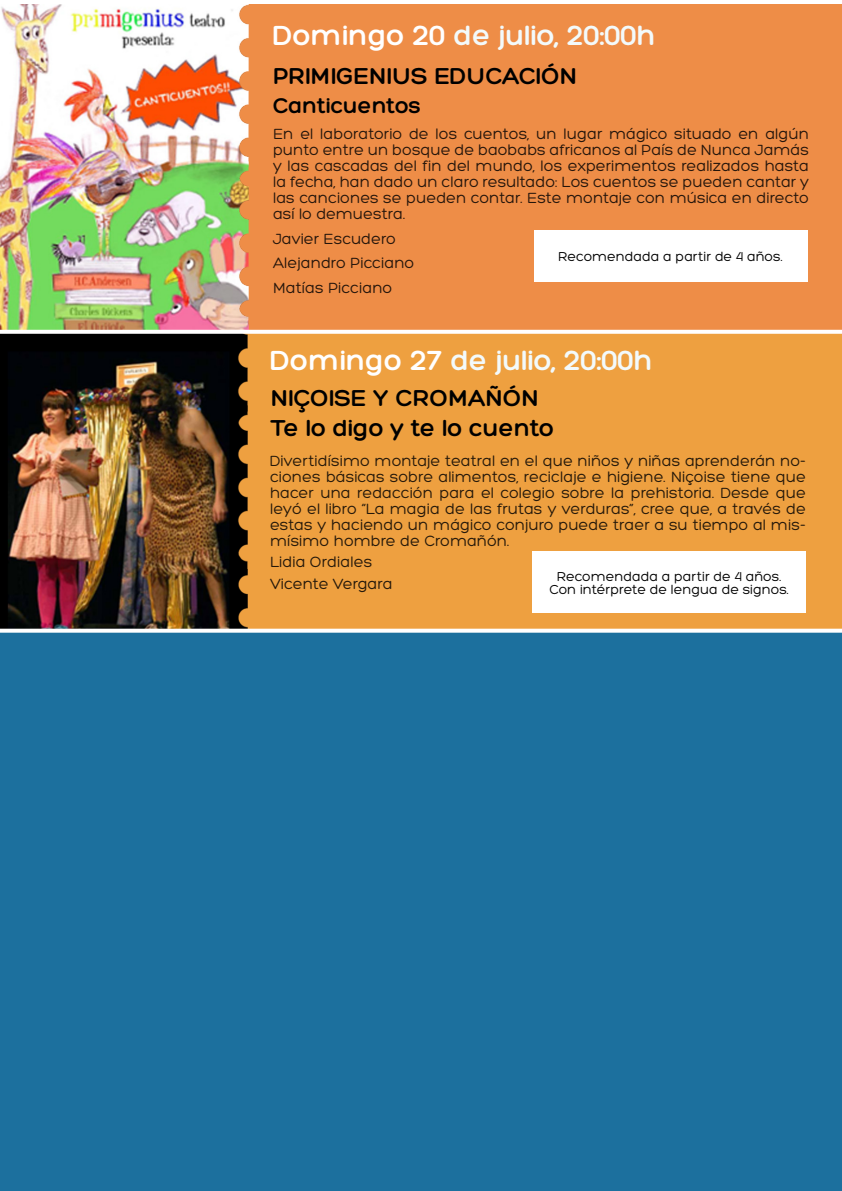
<style>
.page{position:relative;width:842px;height:1191px;background:#fff}
.page>*{position:absolute;margin:0;border:0;box-sizing:border-box;transform-origin:0 0}
.t1{font:700 30px "Hero";color:#f3fafb}
.t2{font:700 25px "Hero";color:#000}
.t3{font:700 23px "Hero";color:#000}
.t4{font:16px/16px "Hero";color:#000001;text-align:justify}
.t5{font:14px "Hero";color:#000001}
.s1{color:#fff}
</style>
<div class="page">
<div style="left:0;top:402px;width:842px;height:789px;background:#1c709e"></div>
<div style="left:0;top:0;width:842px;height:332px;background:#ee8d47"></div>
<div style="left:0;top:332px;width:842px;height:298px;background:#eea040"></div>
<img style="left:0;top:4px;width:262px;height:624px">
<div style="left:534px;top:231px;width:273px;height:51px;background:#fff"></div>
<hr style="left:0;top:0;width:842px;height:4px;background:#fff">
<svg style="left:0;top:628px;width:842px;height:4px;background:#f2e8dc"></svg>
<div style="left:532px;top:551px;width:274px;height:62px;background:#fff"></div>
<svg style="left:0;top:330px;width:842px;height:4px;background:#faf7f3"></svg>
<p class="t1" style="left:273px;top:19px;width:385px"><span class="s1">Domingo 20</span> de julio, 20:00h</p>
<p class="t2" style="left:273px;top:63px;width:306px">PRIMIGENIUS EDUCACIÓN</p>
<p class="t3" style="left:273px;top:93px;width:150px">Canticuentos</p>
<p class="t4" style="left:273px;top:126px;width:537px">En el laboratorio de los cuentos, un lugar mágico situado en algún punto entre un bosque de baobabs africanos al País de Nunca Jamás y las cascadas del fin del mundo, los experimentos realizados hasta la fecha, han dado un claro resultado: Los cuentos se pueden cantar y las canciones se pueden contar. Este montaje con música en directo así lo demuestra.</p>
<p class="t4" style="left:273px;top:226px;width:143px;line-height:24.5px;text-align:left">Javier Escudero<br>Alejandro Picciano<br>Matías Picciano</p>
<p class="t5" style="left:558px;top:250px;width:226px">Recomendada a partir de 4 años.</p>
<p class="t1" style="left:271px;top:344px;width:384px"><span class="s1">Domingo 27</span> de julio, 20:00h</p>
<p class="t2" style="left:271px;top:384px;width:269px">NIÇOISE Y CROMAÑÓN</p>
<p class="t2" style="left:271px;top:414px;width:284px">Te lo digo y te lo cuento</p>
<p class="t4" style="left:270px;top:452px;width:537px">Divertidísimo montaje teatral en el que niños y niñas aprenderán no&shy;ciones básicas sobre alimentos, reciclaje e higiene. Niçoise tiene que hacer una redacción para el colegio sobre la prehistoria. Desde que leyó el libro “La magia de las frutas y verduras”, cree que, a través de estas y haciendo un mágico conjuro puede traer a su tiempo al mis&shy;mísimo hombre de Cromañón.</p>
<p class="t4" style="left:270px;top:551px;width:124px;line-height:21.7px">Lidia Ordiales<br>Vicente Vergara</p>
<p class="t5" style="left:557px;top:569px;width:226px">Recomendada a partir de 4 años.</p>
<p class="t5" style="left:549px;top:582px;width:241px">Con intérprete de lengua de signos.</p>
</div>
